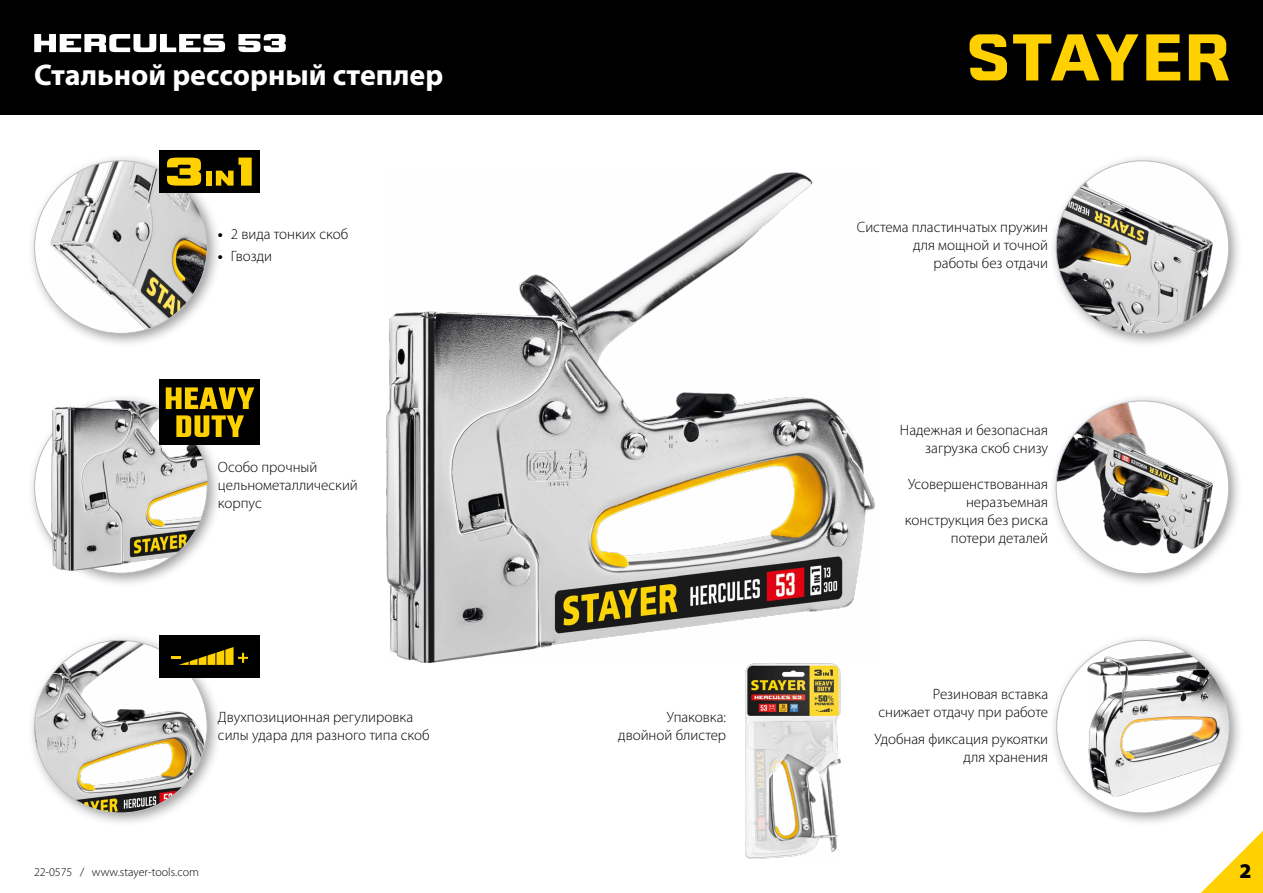
<style>
.page{position:relative;width:1263px;height:893px;background:#fff}
.page>*{position:absolute;margin:0;border:0;box-sizing:border-box;transform-origin:0 0}
.t1{font:700 30px "Myriad Pro";color:#fff}
.t2{font:900 21px "Myriad Pro";color:#000}
.t3{font:300 15px/18px "Myriad Pro";color:#000;text-align:right}
.t4{font:300 12px "Myriad Pro";letter-spacing:.005em;color:#000}
.s1{font-weight:700}
</style>
<div class="page">
<div style="left:27px;top:153px;width:195px;height:195px;background:#000;opacity:.4"></div>
<div style="left:35px;top:161px;width:172px;height:172px;background:#fff;border-radius:50%"></div>
<img style="left:50px;top:161px;width:157px;height:172px">
<div style="left:0;top:0;width:1263px;height:115px;background:#000"></div>
<svg style="left:969px;top:34px;width:260px;height:46px"></svg>
<svg style="left:1201px;top:831px;width:62px;height:62px"></svg>
<div style="left:27px;top:393px;width:195px;height:195px;background:#000;opacity:.4"></div>
<div style="left:35px;top:401px;width:172px;height:172px;background:#fff;border-radius:50%"></div>
<div style="left:27px;top:633px;width:195px;height:195px;background:#000;opacity:.4"></div>
<img style="left:35px;top:640px;width:172px;height:173px;border-radius:86px">
<div style="left:1049px;top:393px;width:195px;height:195px;background:#000;opacity:.4"></div>
<div style="left:1056px;top:401px;width:173px;height:172px;background:#fff;border-radius:50%"></div>
<img style="left:1056px;top:403px;width:157px;height:150px">
<div style="left:1049px;top:153px;width:195px;height:195px;background:#000;opacity:.4"></div>
<div style="left:1056px;top:161px;width:173px;height:172px;background:#fff;border-radius:50%"></div>
<img style="left:1056px;top:161px;width:157px;height:172px">
<div style="left:1049px;top:633px;width:195px;height:195px;background:#000;opacity:.4"></div>
<div style="left:1057px;top:640px;width:172px;height:173px;background:#fff;border-radius:50%"></div>
<img style="left:1087px;top:640px;width:142px;height:157px">
<svg style="left:34px;top:34px;width:191px;height:18px"></svg>
<svg style="left:238px;top:34px;width:48px;height:18px"></svg>
<img style="left:386px;top:173px;width:489px;height:490px">
<div style="left:159px;top:150px;width:101px;height:43px;background:#000"></div>
<svg style="left:167px;top:158px;width:34px;height:28px"></svg>
<div style="left:207px;top:171px;width:5px;height:15px;background:#ffd100"></div>
<svg style="left:216px;top:158px;width:36px;height:28px"></svg>
<div style="left:159px;top:635px;width:101px;height:43px;background:#000"></div>
<svg style="left:171px;top:647px;width:77px;height:18px"></svg>
<hr style="left:189px;top:641px;width:1px;height:31px;background:#000">
<hr style="left:198px;top:641px;width:1px;height:31px;background:#000">
<hr style="left:207px;top:641px;width:1px;height:31px;background:#000">
<hr style="left:216px;top:641px;width:1px;height:31px;background:#000">
<hr style="left:224px;top:641px;width:1px;height:31px;background:#000">
<img style="left:51px;top:400px;width:158px;height:171px">
<div style="left:159px;top:379px;width:101px;height:65px;background:#000"></div>
<svg style="left:166px;top:387px;width:88px;height:22px"></svg>
<svg style="left:176px;top:415px;width:68px;height:22px"></svg>
<img style="left:745px;top:663px;width:95px;height:196px">
<h1 class="t1" style="left:34px;top:56px;width:411px">Стальной рессорный степлер</h1>
<p class="t3" style="left:218px;top:225px;width:132px"><span class="s1">•</span> 2 вида тонких скоб</p>
<p class="t3" style="left:218px;top:247px;width:56px"><span class="s1">•</span> Гвозди</p>
<p class="t3" style="left:218px;top:458px;width:141px;text-align:left">Особо прочный цельнометаллический корпус</p>
<p class="t3" style="left:218px;top:708px;width:213px;text-align:left">Двухпозиционная регулировка силы удара для разного типа скоб</p>
<p class="t3" style="left:618px;top:708px;width:109px">Упаковка: двойной блистер</p>
<p class="t3" style="left:857px;top:218px;width:193px">Система пластинчатых пружин для мощной и точной<br>работы без отдачи</p>
<p class="t3" style="left:900px;top:421px;width:150px">Надежная и безопасная загрузка скоб снизу</p>
<p class="t3" style="left:905px;top:475px;width:145px">Усовершенствованная неразъемная конструкция без риска потери деталей</p>
<p class="t3" style="left:878px;top:685px;width:171px">Резиновая вставка снижает отдачу при работе</p>
<p class="t3" style="left:874px;top:729px;width:175px">Удобная фиксация рукоятки для хранения</p>
<p class="t4" style="left:34px;top:864px;width:166px">22-0575 / www.stayer-tools.com</p>
<h2 class="t2" style="left:1239px;top:856px;width:14px">2</h2>
</div>
